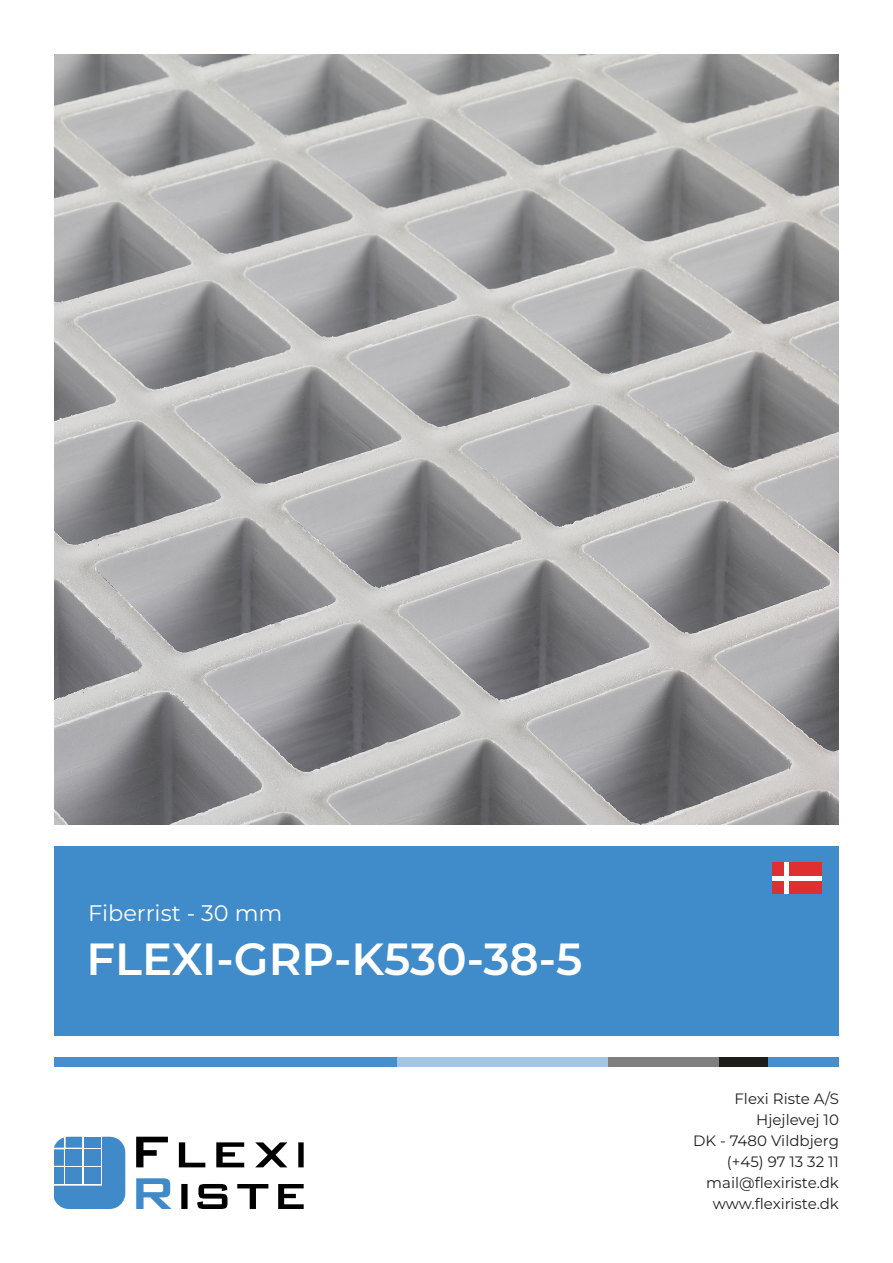
<style>
.page{position:relative;width:893px;height:1263px;background:#fff}
.page>*{position:absolute;margin:0;border:0;box-sizing:border-box;transform-origin:0 0}
.t1{font:600 45px "Montserrat";color:#fff}
.t2{font:22.5px "Montserrat";color:#fff}
.Broed_højre{font:15px "Montserrat";color:#231f20}
</style>
<div class="page">
<div style="left:768px;top:1057px;width:71px;height:10px;background:#498dcb"></div>
<div style="left:719px;top:1057px;width:49px;height:10px;background:#1d1d1b"></div>
<div style="left:608px;top:1057px;width:111px;height:10px;background:#7f7f7f"></div>
<div style="left:54px;top:1057px;width:343px;height:10px;background:#498dcb"></div>
<div style="left:397px;top:1057px;width:211px;height:10px;background:#a4c6e5"></div>
<div style="left:54px;top:847px;width:785px;height:189px;background:#408bca"></div>
<svg style="left:54px;top:1137px;width:71px;height:72px"></svg>
<div style="left:66px;top:1167px;width:16px;height:17px;background:#418ac9"></div>
<div style="left:84px;top:1149px;width:16px;height:17px;background:#418ac9"></div>
<svg style="left:136px;top:1137px;width:32px;height:30px"></svg>
<svg style="left:179px;top:1142px;width:26px;height:25px"></svg>
<svg style="left:216px;top:1142px;width:28px;height:25px"></svg>
<svg style="left:278px;top:1184px;width:26px;height:25px"></svg>
<svg style="left:255px;top:1142px;width:32px;height:25px"></svg>
<div style="left:298px;top:1142px;width:6px;height:25px;background:#000001"></div>
<svg style="left:136px;top:1178px;width:36px;height:31px"></svg>
<div style="left:181px;top:1184px;width:7px;height:25px;background:#000001"></div>
<svg style="left:197px;top:1184px;width:31px;height:25px"></svg>
<svg style="left:237px;top:1184px;width:31px;height:25px"></svg>
<div style="left:772px;top:863px;width:50px;height:31px;background:#de3030"></div>
<hr style="left:772px;top:876px;width:50px;height:4px;background:#fff">
<div style="left:784px;top:863px;width:5px;height:31px;background:#fff"></div>
<img style="left:54px;top:54px;width:785px;height:771px">
<p class="t2" style="left:88px;top:897px;width:196px">Fiberrist - 30 mm</p>
<p class="t1" style="left:86px;top:927px;width:497px">FLEXI-GRP-K530-38-5</p>
<p class="Broed_højre" style="left:734px;top:1088px;width:106px">Flexi Riste A/S</p>
<p class="Broed_højre" style="left:756px;top:1109px;width:84px">Hjejlevej 10</p>
<p class="Broed_højre" style="left:693px;top:1130px;width:147px">DK - 7480 Vildbjerg</p>
<p class="Broed_højre" style="left:727px;top:1151px;width:114px">(+45) 97 13 32 11</p>
<p class="Broed_højre" style="left:706px;top:1172px;width:134px">mail@flexiriste.dk</p>
<p class="Broed_højre" style="left:713px;top:1193px;width:128px">www.flexiriste.dk</p>
</div>
